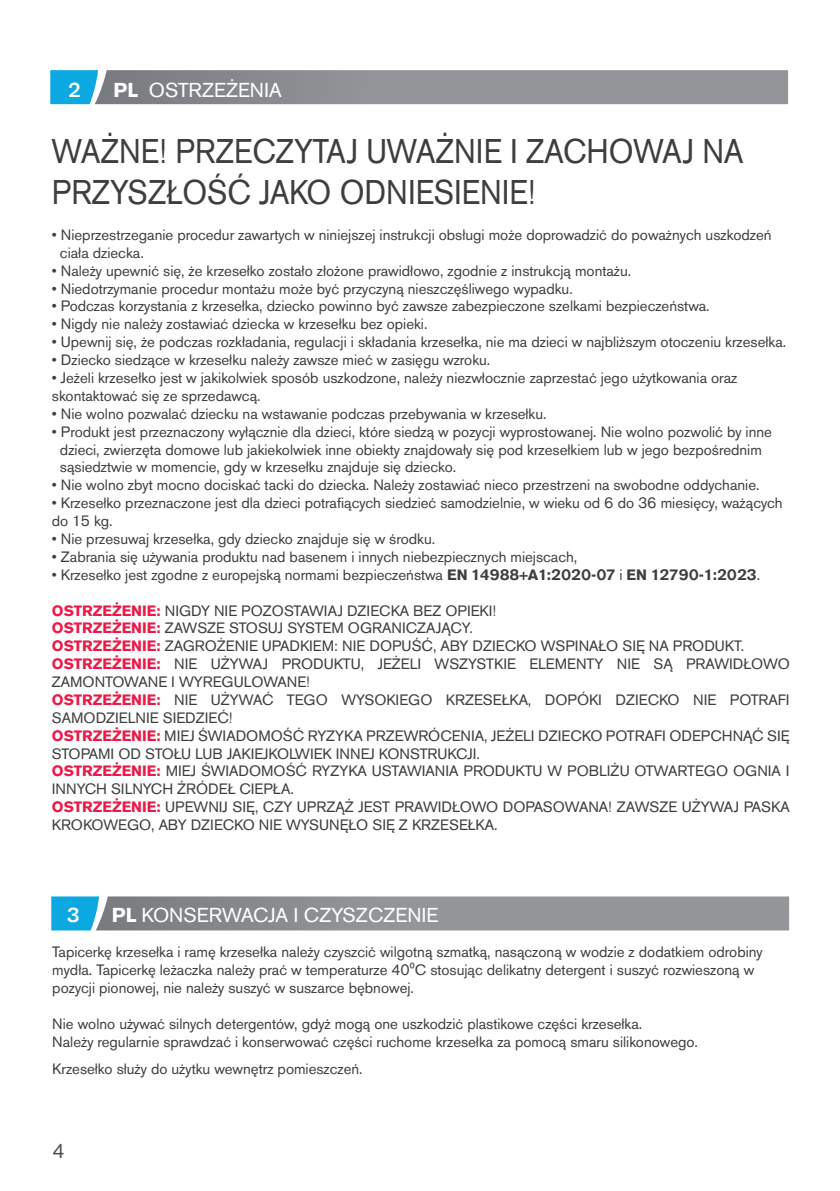
<style>
.page{position:relative;width:840px;height:1191px;background:#fff}
.page>*{position:absolute;margin:0;border:0;box-sizing:border-box;transform-origin:0 0}
.t1{font:34px/40.8px "Volvo Sans Pro";color:#3e3e3f;scale:.9 1}
.t2{font:20px "Volvo Sans Pro";color:#fff}
.t3{font:500 20px "Volvo Sans Pro";color:#fff}
.t4{font:20px "Volvo Sans Pro";color:#4e4f50}
.t5{font:14.8px/17.8px "Volvo Sans Pro";color:#3e3e3f}
.s1{font-weight:700}
.s2{font-weight:700;color:#ed1845}
.s3{font-family:"Myriad Pro"}
</style>
<div class="page">
<svg style="left:51px;top:896px;width:737px;height:34px;background:#889399"></svg>
<svg style="left:50px;top:70px;width:737px;height:34px;background:#879298"></svg>
<h2 class="t3" style="left:68px;top:78px;width:14px">2</h2>
<h2 class="t2" style="left:113px;top:78px;width:170px"><span class="s1">PL</span> OSTRZEŻENIA</h2>
<h1 class="t1" style="left:52px;top:131px;width:769px">WAŻNE! PRZECZYTAJ UWAŻNIE I ZACHOWAJ NA<br>PRZYSZŁOŚĆ JAKO ODNIESIENIE!</h1>
<p class="t5" style="left:60px;top:226px;width:712px;text-indent:-8px">• Nieprzestrzeganie procedur zawartych w niniejszej instrukcji obsługi może doprowadzić do poważnych uszkodzeń ciała dziecka.</p>
<p class="t5" style="left:52px;top:261px;width:580px">• Należy upewnić się, że krzesełko zostało złożone prawidłowo, zgodnie z instrukcją montażu.</p>
<p class="t5" style="left:52px;top:279px;width:522px">• Niedotrzymanie procedur montażu może być przyczyną nieszczęśliwego wypadku.</p>
<p class="t5" style="left:52px;top:297px;width:659px">• Podczas korzystania z krzesełka, dziecko powinno być zawsze zabezpieczone szelkami bezpieczeństwa.</p>
<p class="t5" style="left:52px;top:315px;width:377px">• Nigdy nie należy zostawiać dziecka w krzesełku bez opieki.</p>
<p class="t5" style="left:52px;top:333px;width:735px">• Upewnij się, że podczas rozkładania, regulacji i składania krzesełka, nie ma dzieci w najbliższym otoczeniu krzesełka.</p>
<p class="t5" style="left:52px;top:351px;width:440px">• Dziecko siedzące w krzesełku należy zawsze mieć w zasięgu wzroku.</p>
<p class="t5" style="left:52px;top:369px;width:686px">• Jeżeli krzesełko jest w jakikolwiek sposób uszkodzone, należy niezwłocznie zaprzestać jego użytkowania oraz skontaktować się ze sprzedawcą.</p>
<p class="t5" style="left:52px;top:405px;width:496px">• Nie wolno pozwalać dziecku na wstawanie podczas przebywania w krzesełku.</p>
<p class="t5" style="left:60px;top:422px;width:713px;text-indent:-8px">• Produkt jest przeznaczony wyłącznie dla dzieci, które siedzą w pozycji wyprostowanej. Nie wolno pozwolić by inne dzieci, zwierzęta domowe lub jakiekolwiek inne obiekty znajdowały się pod krzesełkiem lub w jego bezpośrednim sąsiedztwie w momencie, gdy w krzesełku znajduje się dziecko.</p>
<p class="t5" style="left:52px;top:476px;width:708px">• Nie wolno zbyt mocno dociskać tacki do dziecka. Należy zostawiać nieco przestrzeni na swobodne oddychanie.</p>
<p class="t5" style="left:52px;top:494px;width:732px">• Krzesełko przeznaczone jest dla dzieci potrafiących siedzieć samodzielnie, w wieku od 6 do 36 miesięcy, ważących do 15 kg.</p>
<p class="t5" style="left:52px;top:530px;width:384px">• Nie przesuwaj krzesełka, gdy dziecko znajduje się w środku.</p>
<p class="t5" style="left:52px;top:548px;width:526px">• Zabrania się używania produktu nad basenem i innych niebezpiecznych miejscach,</p>
<p class="t5" style="left:52px;top:565px;width:709px">• Krzesełko jest zgodne z europejską normami bezpieczeństwa <span class="s1">EN 14988+A1:2020-07</span> i <span class="s1">EN 12790-1:2023</span>.</p>
<p class="t5" style="left:52px;top:601px;width:739px"><span class="s2">OSTRZEŻENIE:</span> NIGDY NIE POZOSTAWIAJ DZIECKA BEZ OPIEKI!<br><span class="s2">OSTRZEŻENIE:</span> ZAWSZE STOSUJ SYSTEM OGRANICZAJĄCY.<br><span class="s2">OSTRZEŻENIE:</span> ZAGROŻENIE UPADKIEM: NIE DOPUŚĆ, ABY DZIECKO WSPINAŁO SIĘ NA PRODUKT.<br><span class="s2">OSTRZEŻENIE:</span> NIE UŻYWAJ PRODUKTU, JEŻELI WSZYSTKIE ELEMENTY NIE SĄ PRAWIDŁOWO ZAMONTOWANE I WYREGULOWANE!<br><span class="s2">OSTRZEŻENIE:</span> NIE UŻYWAĆ TEGO WYSOKIEGO KRZESEŁKA, DOPÓKI DZIECKO NIE POTRAFI SAMODZIELNIE SIEDZIEĆ!<br><span class="s2">OSTRZEŻENIE:</span> MIEJ ŚWIADOMOŚĆ RYZYKA PRZEWRÓCENIA, JEŻELI DZIECKO POTRAFI ODEPCHNĄĆ SIĘ STOPAMI OD STOŁU LUB JAKIEJKOLWIEK INNEJ KONSTRUKCJI.<br><span class="s2">OSTRZEŻENIE:</span> MIEJ ŚWIADOMOŚĆ RYZYKA USTAWIANIA PRODUKTU W POBLIŻU OTWARTEGO OGNIA I INNYCH SILNYCH ŹRÓDEŁ CIEPŁA.<br><span class="s2">OSTRZEŻENIE:</span> UPEWNIJ SIĘ, CZY UPRZĄŻ JEST PRAWIDŁOWO DOPASOWANA! ZAWSZE UŻYWAJ PASKA KROKOWEGO, ABY DZIECKO NIE WYSUNĘŁO SIĘ Z KRZESEŁKA.</p>
<h2 class="t3" style="left:67px;top:902px;width:14px">3</h2>
<h2 class="t2" style="left:112px;top:902px;width:328px"><span class="s1">PL</span> KONSERWACJA I CZYSZCZENIE</h2>
<p class="t5" style="left:52px;top:942px;width:711px">Tapicerkę krzesełka i ramę krzesełka należy czyszcić wilgotną szmatką, nasączoną w wodzie z dodatkiem odrobiny mydła. Tapicerkę leżaczka należy prać w temperaturze 40<span class="s3">0</span>C stosując delikatny detergent i suszyć rozwieszoną w pozycji pionowej, nie należy suszyć w suszarce bębnowej.</p>
<p class="t5" style="left:52px;top:1014px;width:647px">Nie wolno używać silnych detergentów, gdyż mogą one uszkodzić plastikowe części krzesełka.<br>Należy regularnie sprawdzać i konserwować części ruchome krzesełka za pomocą smaru silikonowego.</p>
<p class="t5" style="left:52px;top:1060px;width:312px">Krzesełko służy do użytku wewnętrz pomieszczeń.</p>
<h2 class="t4" style="left:53px;top:1139px;width:14px">4</h2>
</div>
